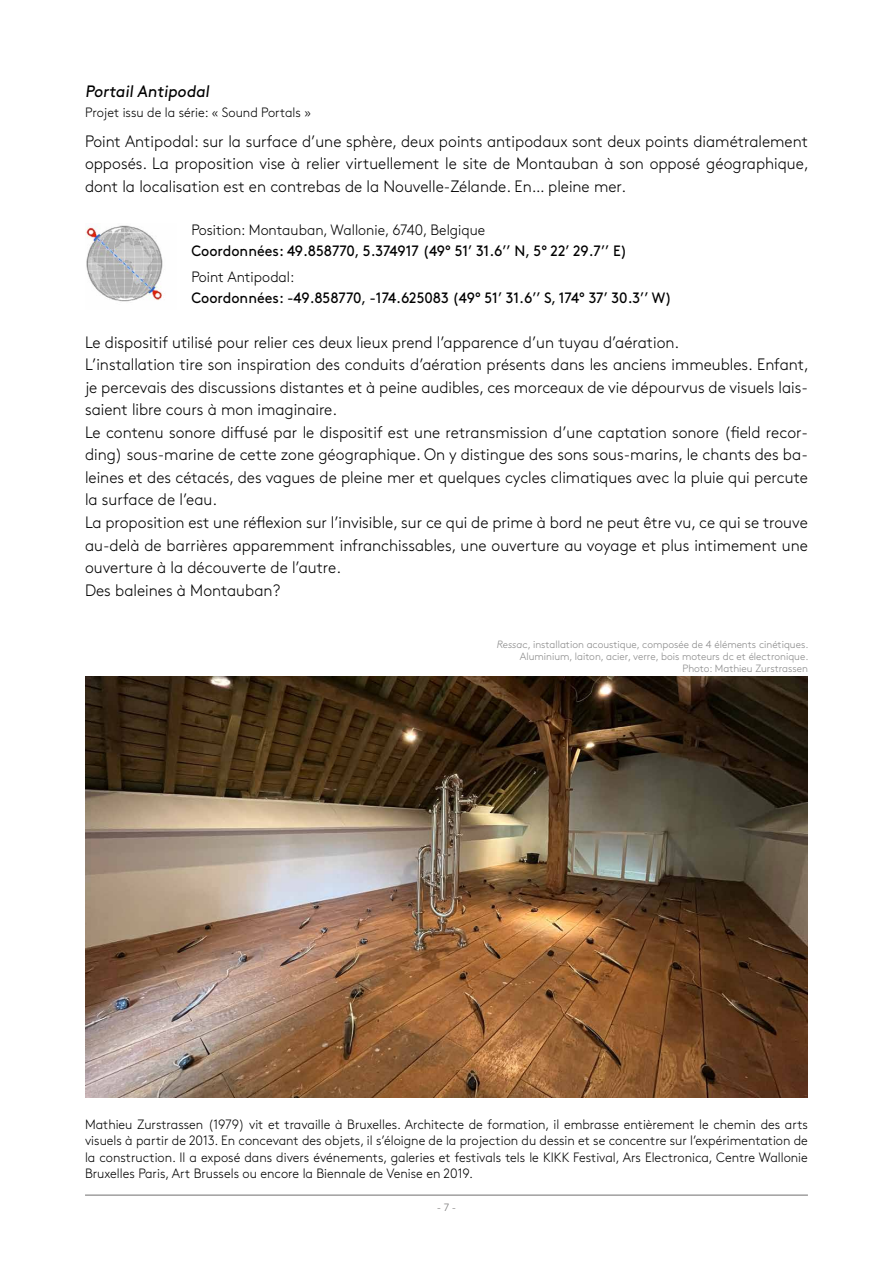
<style>
.page{position:relative;width:893px;height:1263px;background:#fff}
.page>*{position:absolute;margin:0;border:0;box-sizing:border-box;transform-origin:0 0}
.t1{font:300 16.5px/22.5px "Brown";color:#000;text-align:justify;scale:.95 1}
.t2{font:16.5px "Brown";color:#000;scale:.95 1}
.t3{font:15px "Brown";color:#000;scale:.95 1}
.t4{font:300 15px "Brown";color:#000;scale:.95 1}
.t5{font:300 13.5px/16.5px "Brown";color:#000;text-align:justify;scale:.95 1}
.t6{font:300 10.5px/12px "Brown";color:#878787;text-align:right}
.t7{font:300 10.5px "Brown";color:#706f6f}
.s1{font-style:italic}
</style>
<div class="page">
<hr style="left:85px;top:1195px;width:723px;height:1px;background:#706f6f">
<img style="left:85px;top:676px;width:723px;height:421px">
<img style="left:85px;top:225px;width:78px;height:77px">
<p class="t2" style="left:85px;top:79px;width:135px">Portail Antipodal</p>
<p class="t5" style="left:85px;top:103px;width:240px">Projet issu de la série: « Sound Portals »</p>
<p class="t1" style="left:85px;top:129px;width:763px">Point Antipodal: sur la surface d’une sphère, deux points antipodaux sont deux points diamétralement opposés. La proposition vise à relier virtuellement le site de Montauban à son opposé géographique, dont la localisation est en contrebas de la Nouvelle-Zélande. En… pleine mer.</p>
<p class="t4" style="left:191px;top:219px;width:311px">Position: Montauban, Wallonie, 6740, Belgique</p>
<p class="t3" style="left:191px;top:240px;width:460px">Coordonnées: 49.858770, 5.374917 (49° 51’ 31.6’’ N, 5° 22’ 29.7’’ E)</p>
<p class="t4" style="left:191px;top:266px;width:110px">Point Antipodal:</p>
<p class="t3" style="left:191px;top:286px;width:507px">Coordonnées: -49.858770, -174.625083 (49° 51’ 31.6’’ S, 174° 37’ 30.3’’ W)</p>
<p class="t1" style="left:85px;top:330px;width:763px;text-align:left">Le dispositif utilisé pour relier ces deux lieux prend l’apparence d’un tuyau d’aération.<br>L’installation tire son inspiration des conduits d’aération présents dans les anciens immeubles. Enfant, je percevais des discussions distantes et à peine audibles, ces morceaux de vie dépourvus de visuels lais&shy;saient libre cours à mon imaginaire.<br>Le contenu sonore diffusé par le dispositif est une retransmission d’une captation sonore (field recor&shy;ding) sous-marine de cette zone géographique. On y distingue des sons sous-marins, le chants des ba&shy;leines et des cétacés, des vagues de pleine mer et quelques cycles climatiques avec la pluie qui percute la surface de l’eau.<br>La proposition est une réflexion sur l’invisible, sur ce qui de prime à bord ne peut être vu, ce qui se trouve au-delà de barrières apparemment infranchissables, une ouverture au voyage et plus intimement une ouverture à la découverte de l’autre.<br>Des baleines à Montauban?</p>
<p class="t6" style="left:497px;top:637px;width:313px"><span class="s1">Ressac</span>, installation acoustique, composée de 4 éléments cinétiques.<br>Aluminium, laiton, acier, verre, bois moteurs dc et électronique.<br>Photo: Mathieu Zurstrassen</p>
<p class="t5" style="left:85px;top:1115px;width:762px">Mathieu Zurstrassen (1979) vit et travaille à Bruxelles. Architecte de formation, il embrasse entièrement le chemin des arts visuels à partir de 2013. En concevant des objets, il s’éloigne de la projection du dessin et se concentre sur l’expérimentation de la construction. Il a exposé dans divers événements, galeries et festivals tels le KIKK Festival, Ars Electronica, Centre Wallonie Bruxelles Paris, Art Brussels ou encore la Biennale de Venise en 2019.</p>
<p class="t7" style="left:437px;top:1200px;width:21px">- 7 -</p>
</div>
